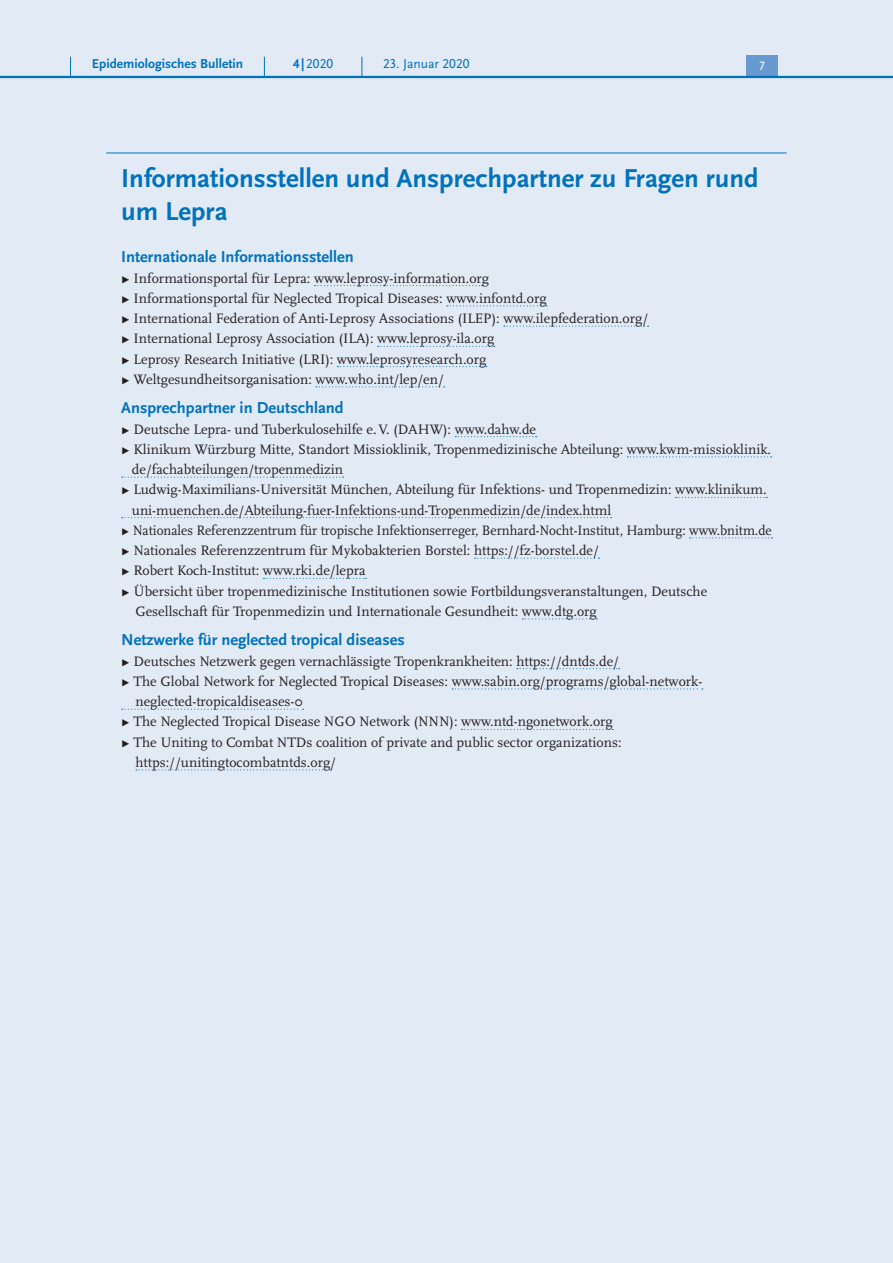
<style>
.page{position:relative;width:893px;height:1263px;background:#fff}
.page>*{position:absolute;margin:0;border:0;box-sizing:border-box;transform-origin:0 0}
.H2_-_Kasten{font:700 27px/33px "Scala Sans Pro";color:#0072bc}
.H4_-_Kasten{font:700 16.5px "Scala Sans Pro";color:#0072bc}
.P_-_Fließtext_Kasten{font:14.25px/20.2px "Scala Pro";color:#231f20}
.P_-_Fließtext_Kasten-2{font:14.25px "Scala Pro";color:#231f20;scale:.95 1}
.t1{font:700 13.5px "Scala Sans Pro";color:#0072bc}
.t2{font:13.5px "Scala Sans Pro";color:#0072bc}
.t3{font:12.45px "Scala Sans Pro";color:#fff}
.s1{font-weight:700}
</style>
<div class="page">
<div style="left:0;top:77px;width:893px;height:1186px;background:#e2eaf6"></div>
<hr style="left:106px;top:153px;width:681px;height:1px;background:#0072bc">
<svg style="left:315px;top:285px;width:167px;height:1px"></svg>
<svg style="left:447px;top:305px;width:100px;height:1px"></svg>
<svg style="left:504px;top:326px;width:145px;height:1px"></svg>
<svg style="left:378px;top:346px;width:117px;height:1px"></svg>
<svg style="left:337px;top:366px;width:150px;height:1px"></svg>
<svg style="left:316px;top:386px;width:128px;height:1px"></svg>
<svg style="left:455px;top:436px;width:82px;height:1px"></svg>
<svg style="left:627px;top:456px;width:145px;height:1px"></svg>
<svg style="left:122px;top:477px;width:222px;height:1px"></svg>
<svg style="left:676px;top:497px;width:91px;height:1px"></svg>
<svg style="left:122px;top:517px;width:490px;height:1px"></svg>
<svg style="left:690px;top:537px;width:82px;height:1px"></svg>
<svg style="left:475px;top:558px;width:124px;height:1px"></svg>
<svg style="left:263px;top:578px;width:103px;height:1px"></svg>
<svg style="left:522px;top:618px;width:75px;height:1px"></svg>
<svg style="left:517px;top:668px;width:103px;height:1px"></svg>
<svg style="left:452px;top:688px;width:251px;height:1px"></svg>
<svg style="left:122px;top:709px;width:182px;height:1px"></svg>
<svg style="left:462px;top:729px;width:151px;height:1px"></svg>
<svg style="left:136px;top:769px;width:195px;height:1px"></svg>
<div style="left:0;top:0;width:893px;height:77px;background:#e2eaf6"></div>
<div style="left:746px;top:55px;width:32px;height:21px;background:#679ad1"></div>
<hr style="left:0;top:76px;width:893px;height:2px;background:#0072bc">
<svg style="left:70px;top:57px;width:1px;height:19px"></svg>
<svg style="left:264px;top:57px;width:1px;height:19px"></svg>
<svg style="left:362px;top:57px;width:1px;height:19px"></svg>
<p class="t1" style="left:92px;top:55px;width:153px">Epidemiologisches Bulletin</p>
<p class="t2" style="left:293px;top:55px;width:42px"><span class="s1">4 |</span>2020</p>
<p class="t2" style="left:383px;top:55px;width:88px">23. Januar 2020</p>
<p class="t3" style="left:759px;top:59px;width:7px">7</p>
<h2 class="H2_-_Kasten" style="left:121px;top:162px;width:639px">Informationsstellen und Ansprechpartner zu Fragen rund um Lepra</h2>
<h4 class="H4_-_Kasten" style="left:121px;top:247px;width:234px">Internationale Informationsstellen</h4>
<p class="P_-_Fließtext_Kasten" style="left:121px;top:268px;width:369px">▶ Informationsportal für Lepra: www.leprosy-information.org</p>
<p class="P_-_Fließtext_Kasten" style="left:121px;top:288px;width:427px">▶ Informationsportal für Neglected Tropical Diseases: www.infontd.org</p>
<p class="P_-_Fließtext_Kasten" style="left:121px;top:308px;width:528px">▶ International Federation of Anti-Leprosy Associations (ILEP): www.ilepfederation.org/</p>
<p class="P_-_Fließtext_Kasten" style="left:121px;top:328px;width:375px">▶ International Leprosy Association (ILA): www.leprosy-ila.org</p>
<p class="P_-_Fließtext_Kasten" style="left:121px;top:349px;width:367px">▶ Leprosy Research Initiative (LRI): www.leprosyresearch.org</p>
<p class="P_-_Fließtext_Kasten" style="left:121px;top:369px;width:324px">▶ Weltgesundheitsorganisation: www.who.int/lep/en/</p>
<h4 class="H4_-_Kasten" style="left:121px;top:398px;width:224px">Ansprechpartner in Deutschland</h4>
<p class="P_-_Fließtext_Kasten" style="left:121px;top:419px;width:416px">▶ Deutsche Lepra- und Tuberkulosehilfe e.V. (DAHW): www.dahw.de</p>
<p class="P_-_Fließtext_Kasten" style="left:132px;top:439px;width:641px;text-indent:-11px">▶ Klinikum Würzburg Mitte, Standort Missioklinik, Tropenmedizinische Abteilung: www.kwm-missioklinik. de/fachabteilungen/tropenmedizin</p>
<p class="P_-_Fließtext_Kasten" style="left:132px;top:479px;width:636px;text-indent:-11px">▶ Ludwig-Maximilians-Universität München, Abteilung für Infektions- und Tropenmedizin: www.klinikum. uni-muenchen.de/Abteilung-fuer-Infektions-und-Tropenmedizin/de/index.html</p>
<p class="P_-_Fließtext_Kasten-2" style="left:121px;top:522px;width:686px">▶ Nationales Referenzzentrum für tropische Infektionserreger, Bernhard-Nocht-Institut, Hamburg: www.bnitm.de</p>
<p class="P_-_Fließtext_Kasten" style="left:121px;top:540px;width:479px">▶ Nationales Referenzzentrum für Mykobakterien Borstel: https://fz-borstel.de/</p>
<p class="P_-_Fließtext_Kasten" style="left:121px;top:560px;width:246px">▶ Robert Koch-Institut: www.rki.de/lepra</p>
<p class="P_-_Fließtext_Kasten" style="left:135px;top:581px;width:573px;text-indent:-14px">▶ Übersicht über tropenmedizinische Institutionen sowie Fortbildungsveranstaltungen, Deutsche<br>Gesellschaft für Tropenmedizin und Internationale Gesundheit: www.dtg.org</p>
<h4 class="H4_-_Kasten" style="left:121px;top:630px;width:285px">Netzwerke für neglected tropical diseases</h4>
<p class="P_-_Fließtext_Kasten" style="left:121px;top:651px;width:499px">▶ Deutsches Netzwerk gegen vernachlässigte Tropenkrankheiten: https://dntds.de/</p>
<p class="P_-_Fließtext_Kasten" style="left:135px;top:671px;width:568px;text-indent:-14px">▶ The Global Network for Neglected Tropical Diseases: www.sabin.org/programs/global-network&shy;neglected-tropicaldiseases-0</p>
<p class="P_-_Fließtext_Kasten" style="left:121px;top:711px;width:493px">▶ The Neglected Tropical Disease NGO Network (NNN): www.ntd-ngonetwork.org</p>
<p class="P_-_Fließtext_Kasten" style="left:135px;top:732px;width:488px;text-indent:-14px">▶ The Uniting to Combat NTDs coalition of private and public sector organizations: https://unitingtocombatntds.org/</p>
</div>
